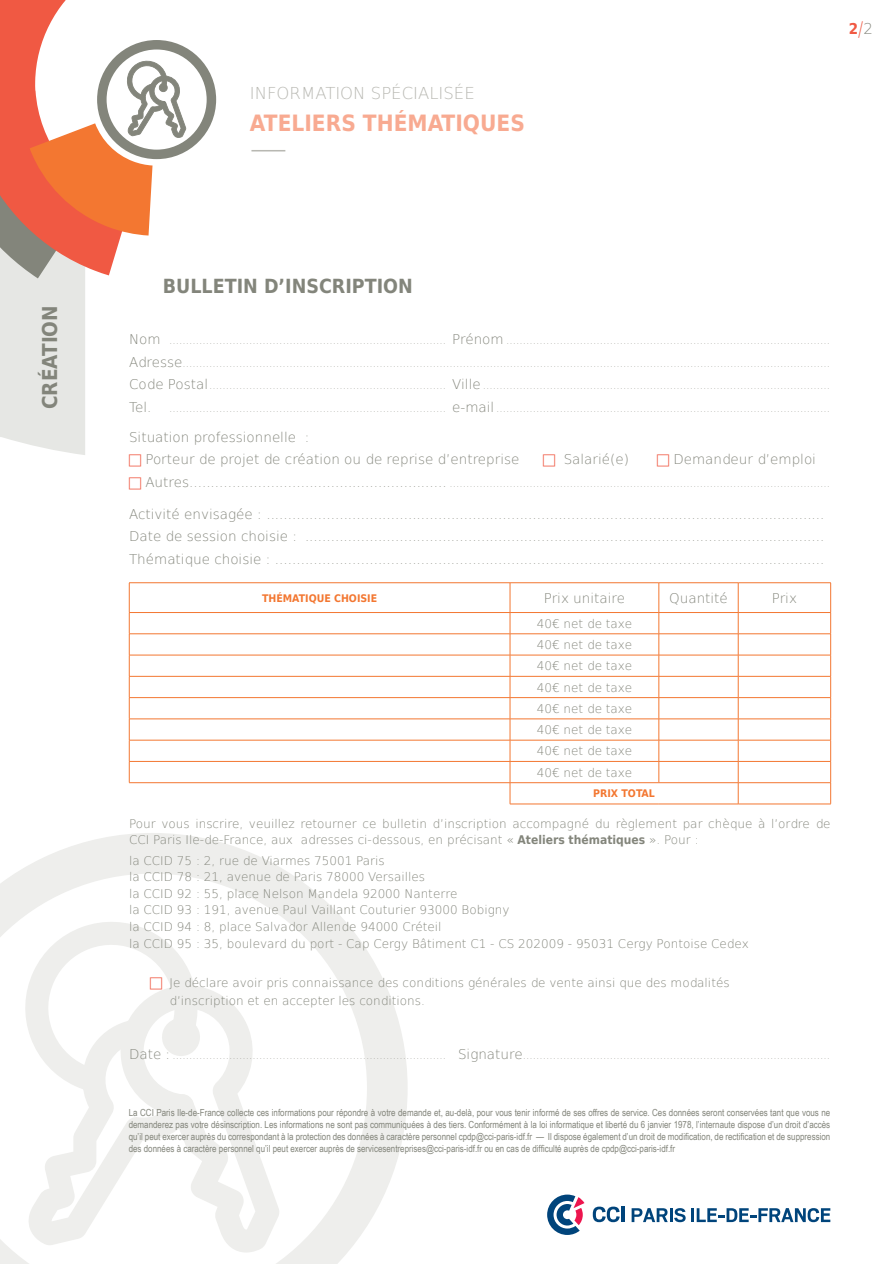
<style>
.page{position:relative;width:893px;height:1264px;background:#fff}
.page>*{position:absolute;margin:0;border:0;box-sizing:border-box;transform-origin:0 0}
.t1{font:200 37.5px "DejaVu Sans";color:#b8b8b2}
.t2{font:700 22.5px "DejaVu Sans Condensed";color:#f8aa91}
.t3{font:700 20.55px "DejaVu Sans Condensed";color:#83857b}
.t4{font:700 19.5px "DejaVu Sans Condensed";color:#83857b}
.t5{font:200 16.5px "DejaVu Sans";color:#b8b8b2}
.t6{font:700 15px "DejaVu Sans Condensed";color:#f05943}
.t7{font:200 13.5px/22.5px "DejaVu Sans";color:#83857b}
.t8{font:200 12px/21.3px "DejaVu Sans";color:#83857b}
.t9{font:200 10.5px/22.5px "DejaVu Sans";color:#83857b;text-align:justify}
.t10{font:700 10.5px "DejaVu Sans Condensed";color:#f37731}
.t11{font:9.75px/12px "Arial Narrow";color:#83857b;text-align:justify}
.s1{font-family:"DejaVu Sans";font-weight:200;font-size:20.25px}
.s2{font-family:"DejaVu Sans";font-weight:200;color:#83857b}
.s3{font-size:13.5px}
.s4{font-family:"DejaVu Sans Condensed";font-weight:700}
</style>
<div class="page">
<svg style="left:0;top:833px;width:408px;height:430px"></svg>
<svg style="left:593px;top:1206px;width:27px;height:16px"></svg>
<hr style="left:622px;top:1206px;width:3px;height:15px;background:#00447b">
<svg style="left:632px;top:1208px;width:198px;height:14px"></svg>
<svg style="left:547px;top:1194px;width:37px;height:40px"></svg>
<hr style="left:129px;top:582px;width:381px;height:1px;background:#f37731">
<hr style="left:510px;top:582px;width:149px;height:1px;background:#f37731">
<hr style="left:659px;top:582px;width:79px;height:1px;background:#f37731">
<hr style="left:738px;top:582px;width:93px;height:1px;background:#f37731">
<hr style="left:129px;top:612px;width:381px;height:1px;background:#f37731">
<hr style="left:510px;top:612px;width:149px;height:1px;background:#f37731">
<hr style="left:659px;top:612px;width:79px;height:1px;background:#f37731">
<hr style="left:738px;top:612px;width:93px;height:1px;background:#f37731">
<hr style="left:129px;top:633px;width:381px;height:1px;background:#f37731">
<hr style="left:510px;top:633px;width:149px;height:1px;background:#f37731">
<hr style="left:659px;top:633px;width:79px;height:1px;background:#f37731">
<hr style="left:738px;top:633px;width:93px;height:1px;background:#f37731">
<hr style="left:129px;top:654px;width:381px;height:1px;background:#f37731">
<hr style="left:510px;top:654px;width:149px;height:1px;background:#f37731">
<hr style="left:659px;top:654px;width:79px;height:1px;background:#f37731">
<hr style="left:738px;top:654px;width:93px;height:1px;background:#f37731">
<hr style="left:129px;top:676px;width:381px;height:1px;background:#f37731">
<hr style="left:510px;top:676px;width:149px;height:1px;background:#f37731">
<hr style="left:659px;top:676px;width:79px;height:1px;background:#f37731">
<hr style="left:738px;top:676px;width:93px;height:1px;background:#f37731">
<hr style="left:129px;top:697px;width:381px;height:1px;background:#f37731">
<hr style="left:510px;top:697px;width:149px;height:1px;background:#f37731">
<hr style="left:659px;top:697px;width:79px;height:1px;background:#f37731">
<hr style="left:738px;top:697px;width:93px;height:1px;background:#f37731">
<hr style="left:129px;top:718px;width:381px;height:1px;background:#f37731">
<hr style="left:510px;top:718px;width:149px;height:1px;background:#f37731">
<hr style="left:659px;top:718px;width:79px;height:1px;background:#f37731">
<hr style="left:738px;top:718px;width:93px;height:1px;background:#f37731">
<hr style="left:129px;top:739px;width:381px;height:1px;background:#f37731">
<hr style="left:510px;top:739px;width:149px;height:1px;background:#f37731">
<hr style="left:659px;top:739px;width:79px;height:1px;background:#f37731">
<hr style="left:738px;top:739px;width:93px;height:1px;background:#f37731">
<hr style="left:129px;top:761px;width:381px;height:1px;background:#f37731">
<svg style="left:129px;top:583px;width:1px;height:199px"></svg>
<hr style="left:510px;top:761px;width:149px;height:1px;background:#f37731">
<hr style="left:659px;top:761px;width:79px;height:1px;background:#f37731">
<svg style="left:659px;top:583px;width:1px;height:199px"></svg>
<hr style="left:738px;top:761px;width:93px;height:1px;background:#f37731">
<hr style="left:129px;top:782px;width:381px;height:1px;background:#f37731">
<hr style="left:510px;top:782px;width:149px;height:1px;background:#f37731">
<svg style="left:510px;top:583px;width:1px;height:220px"></svg>
<hr style="left:659px;top:782px;width:79px;height:1px;background:#f37731">
<hr style="left:738px;top:782px;width:93px;height:1px;background:#f37731">
<svg style="left:738px;top:583px;width:1px;height:220px"></svg>
<svg style="left:830px;top:583px;width:1px;height:220px"></svg>
<hr style="left:510px;top:803px;width:149px;height:1px;background:#f37731">
<hr style="left:659px;top:803px;width:79px;height:1px;background:#f37731">
<hr style="left:738px;top:803px;width:93px;height:1px;background:#f37731">
<svg style="left:0;top:0;width:216px;height:455px"></svg>
<svg style="left:23px;top:919px;width:257px;height:333px"></svg>
<h3 class="t3" style="left:33px;top:409px;width:105px;rotate:-90deg">CRÉATION</h3>
<h3 class="t5" style="left:250px;top:81px;width:226px">information spécialisée</h3>
<h2 class="t2" style="left:250px;top:105px;width:277px">ATELIERS THÉMATIQUES</h2>
<h1 class="t1" style="left:250px;top:119px;width:39px">—</h1>
<h3 class="t6" style="left:849px;top:17px;width:25px">2<span class="s1">/</span><span class="s2">2</span></h3>
<h3 class="t4" style="left:163px;top:270px;width:252px">BULLETIN D’INSCRIPTION</h3>
<p class="t9" style="left:129px;top:329px;width:703px"><span class="s3">Nom</span> ................................................................................... <span class="s3">Prénom</span> .................................................................................................<br><span class="s3">Adresse</span>..................................................................................................................................................................................................<br><span class="s3">Code Postal</span>....................................................................... <span class="s3">Ville</span> ........................................................................................................</p>
<p class="t7" style="left:129px;top:395px;width:24px">Tel.</p>
<p class="t9" style="left:169px;top:396px;width:662px">................................................................................... <span class="s3">e-mail</span> ....................................................................................................</p>
<p class="t7" style="left:145px;top:425px;width:376px;text-indent:-16px">Situation professionnelle :<br>Porteur de projet de création ou de reprise d’entreprise</p>
<p class="t7" style="left:564px;top:447px;width:67px">Salarié(e)</p>
<p class="t7" style="left:673px;top:447px;width:144px">Demandeur d’emploi</p>
<p class="t9" style="left:145px;top:471px;width:686px"><span class="s3">Autres............................................................</span> ..................................................................................................................</p>
<p class="t7" style="left:129px;top:501px;width:697px;text-align:justify">Activité envisagée : ..................................................................................................................................<br>Date de session choisie : .........................................................................................................................<br>Thématique choisie : ................................................................................................................................</p>
<p class="t10" style="left:262px;top:589px;width:15px">THÉMATIQUE</p>
<p class="t10" style="left:334px;top:589px;width:7px">CHOISIE</p>
<p class="t7" style="left:544px;top:586px;width:83px">Prix unitaire</p>
<p class="t7" style="left:669px;top:586px;width:60px">Quantité</p>
<p class="t7" style="left:772px;top:586px;width:27px">Prix</p>
<p class="t8" style="left:537px;top:612px;width:97px;text-align:justify">40€ net de taxe 40€ net de taxe 40€ net de taxe 40€ net de taxe 40€ net de taxe 40€ net de taxe 40€ net de taxe 40€ net de taxe</p>
<p class="t10" style="left:593px;top:785px;width:63px">PRIX TOTAL</p>
<p class="t8" style="left:129px;top:814px;width:703px;line-height:16.5px">Pour vous inscrire, veuillez retourner ce bulletin d’inscription accompagné du règlement par chèque à l’ordre de<br>CCI Paris Ile-de-France, aux adresses ci-dessous, en précisant « <span class="s4">ATELIERS THÉMATIQUES</span> ». Pour :</p>
<p class="t8" style="left:129px;top:851px;width:621px;line-height:16.5px">la CCI D 75 : 2, rue de Viarmes 75001 Paris<br>la CCI D 78 : 21, avenue de Paris 78000 Versailles<br>la CCI D 92 : 55, place N elson M andela 92000 N anterre<br>la CCI D 93 : 191, avenue Paul Vaillant Couturier 93000 Bobigny<br>la CCI D 94 : 8, place Salvador Allende 94000 Créteil<br>la CCID 95 : 35, boulevard du port - Cap Cergy Bâtiment C1 - CS 202009 - 95031 Cergy Pontoise Cedex</p>
<p class="t8" style="left:170px;top:972px;width:562px;line-height:18px">Je déclare avoir pris connaissance des conditions générales de vente ainsi que des modalités d’inscription et en accepter les conditions.</p>
<p class="t11" style="left:129px;top:1105px;width:703px">La CCI Paris Ile-de-France collecte ces informations pour répondre à votre demande et, au-delà, pour vous tenir informé de ses offres de service. Ces données seront conservées tant que vous ne demanderez pas votre désinscription. Les informations ne sont pas communiquées à des tiers. Conformément à la loi informatique et liberté du 6 janvier 1978, l’internaute dispose d’un droit d’accès qu’il peut exercer auprès du correspondant à la protection des données à caractère personnel cpdp@cci-paris-idf.fr — Il dispose également d’un droit de modification, de rectification et de suppression des données à caractère personnel qu’il peut exercer auprès de servicesentreprises@cci-paris-idf.fr ou en cas de difficulté auprès de cpdp@cci-paris-idf.fr</p>
</div>
